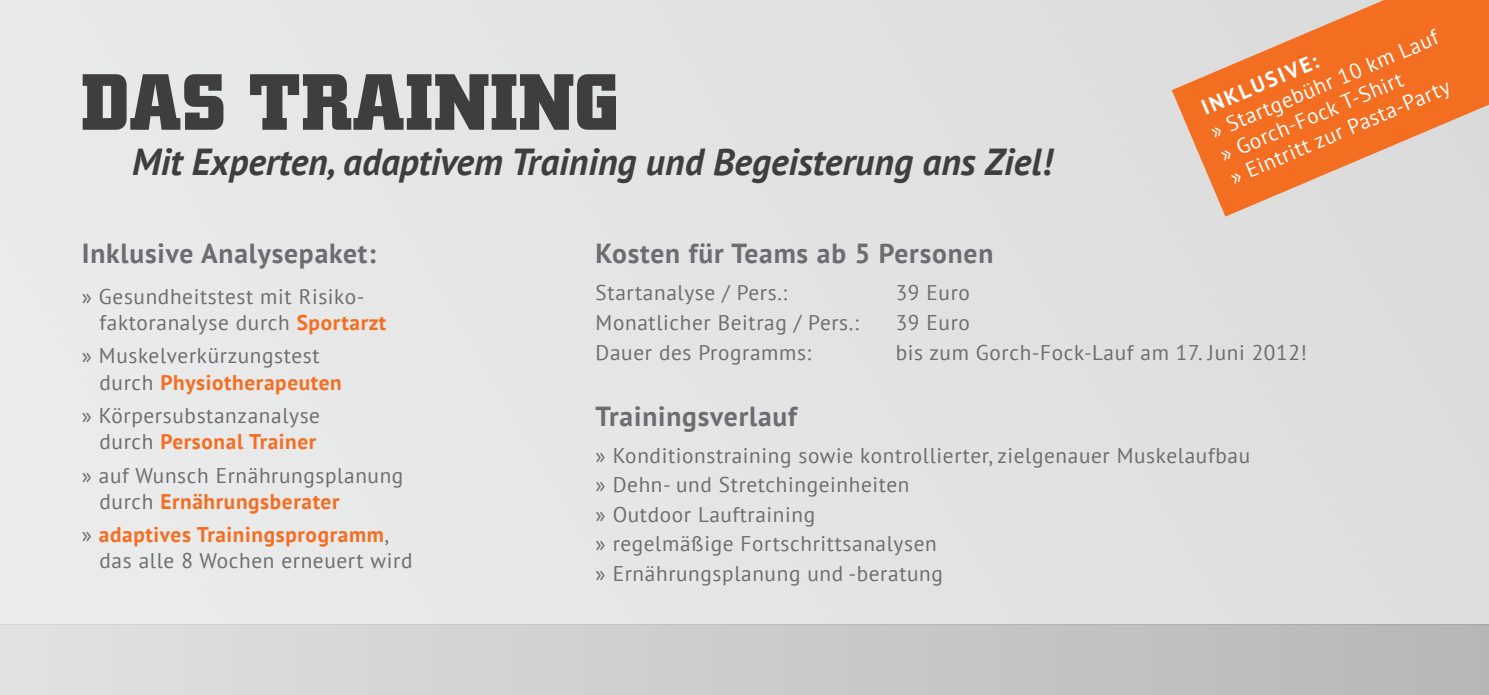
<style>
.page{position:relative;width:1489px;height:695px;background:#fff}
.page>*{position:absolute;margin:0;border:0;box-sizing:border-box;transform-origin:0 0}
.t1{font:700 80px "Square Slabserif 711 BT";color:#3e3e3f}
.t2{font:italic 700 37.5px "PT Sans";color:#3e3e3f}
.t3{font:700 27.5px "PT Sans";letter-spacing:.03em;color:#6c6d70}
.t4{font:21.25px/26.2px "PT Sans";letter-spacing:.03em;color:#6c6d70}
.t5{font:21.25px/25px "PT Sans";color:#fff}
.t6{font:700 21.25px "PT Sans";color:#fff}
.s1{font-weight:700;color:#f36e21}
</style>
<div class="page">
<div style="left:0;top:0;width:1488px;height:624px;background:#e4e4e5"></div>
<div style="left:0;top:624px;width:1488px;height:70px;background:linear-gradient(to right,#e1e1e3,#b5b6b8)"></div>
<svg style="left:1171px;top:0;width:317px;height:216px;fill:#f36e21"></svg>
<h1 class="t1" style="left:81px;top:53px;width:539px">DAS TRAINING</h1>
<h2 class="t2" style="left:132px;top:137px;width:921px">Mit Experten, adaptivem Training und Begeisterung ans Ziel!</h2>
<p class="t5" style="left:1206px;top:120px;width:251px;rotate:-23deg">» Startgebühr 10 km Lauf » Gorch-Fock T-Shirt<br>» Eintritt zur Pasta-Party</p>
<p class="t6" style="left:1196px;top:95px;width:126px;rotate:-23deg">Inklusive:</p>
<p class="t3" style="left:82px;top:235px;width:295px">Inklusive Analysepaket:</p>
<p class="t4" style="left:99px;top:282px;width:288px;text-indent:-18px">» Gesundheitstest mit Risiko&shy;faktoranalyse durch <span class="s1">Sportarzt</span></p>
<p class="t4" style="left:99px;top:342px;width:244px;text-indent:-18px">» M uskelverkürzungstest durch <span class="s1">Physiotherapeuten</span></p>
<p class="t4" style="left:82px;top:402px;width:240px;text-align:right">» Körpersubstanzanalyse durch <span class="s1">Personal Trainer</span></p>
<p class="t4" style="left:99px;top:461px;width:305px;text-indent:-18px">» auf Wunsch Ernährungsplanung durch <span class="s1">Ernährungsberater</span></p>
<p class="t4" style="left:99px;top:521px;width:314px;text-indent:-18px">» <span class="s1">adaptives Trainingsprogramm</span>, das alle 8 Wochen erneuert wird</p>
<p class="t3" style="left:595px;top:235px;width:399px">Kosten für Teams ab 5 Personen</p>
<p class="t4" style="left:595px;top:279px;width:193px">Startanalyse / Pers.:</p>
<p class="t4" style="left:895px;top:279px;width:76px">39 Euro</p>
<p class="t4" style="left:595px;top:309px;width:265px">Monatlicher Beitrag / Pers.:</p>
<p class="t4" style="left:895px;top:309px;width:76px">39 Euro</p>
<p class="t4" style="left:595px;top:339px;width:217px">Dauer des Programms:</p>
<p class="t4" style="left:895px;top:339px;width:413px">bis zum Gorch-Fock-Lauf am 17. Juni 2012!</p>
<p class="t3" style="left:595px;top:398px;width:203px">Trainingsverlauf</p>
<p class="t4" style="left:595px;top:440px;width:656px;line-height:29.5px">» Konditionstraining sowie kontrollierter, zielgenauer M uskelaufbau » Dehn- und Stretchingeinheiten<br>» Outdoor Lauftraining<br>» regelmäßige Fortschrittsanalysen<br>» Ernährungsplanung und -beratung</p>
</div>
